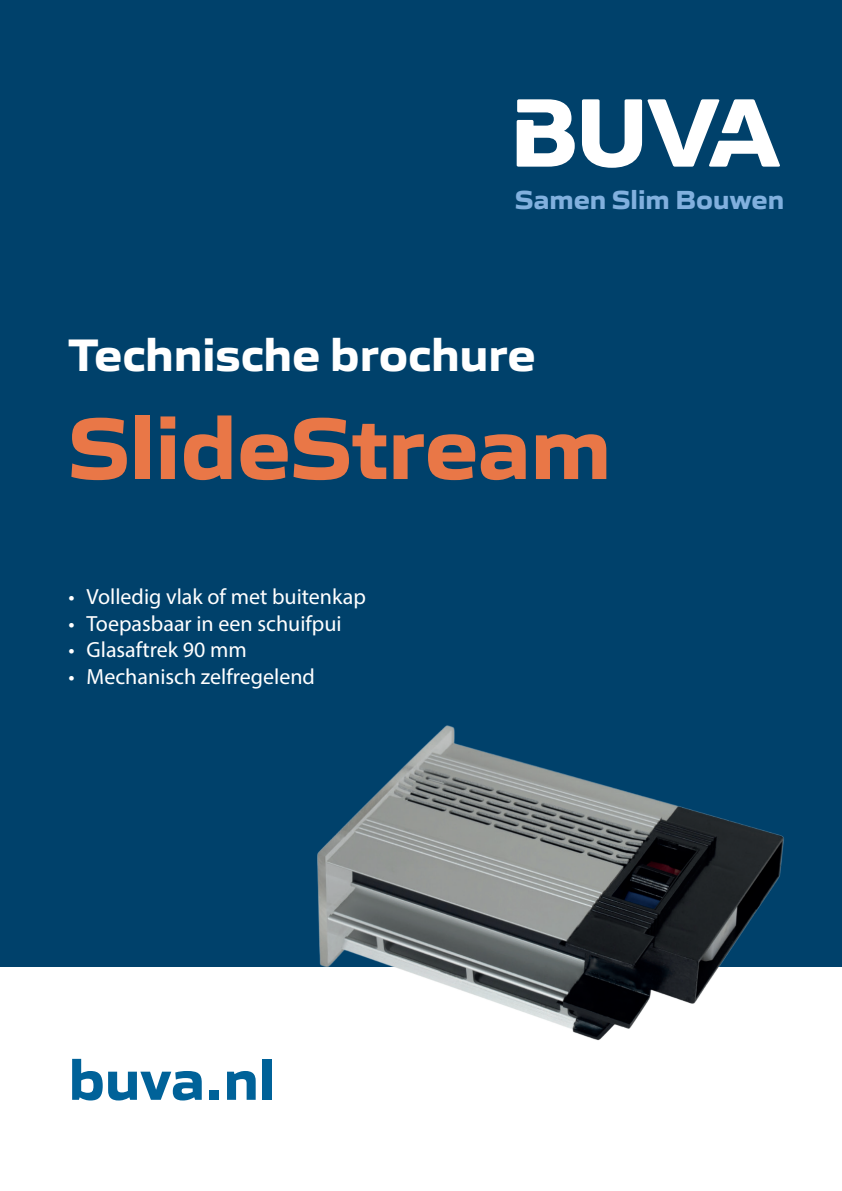
<style>
.page{position:relative;width:842px;height:1191px;background:#fff}
.page>*{position:absolute;margin:0;border:0;box-sizing:border-box;transform-origin:0 0}
.t1{font:700 90px "Gomme Sans";color:#e97747}
.t2{font:700 58px "Gomme Sans";color:#006299}
.t3{font:700 47px "Gomme Sans";color:#fff}
.t4{font:700 27px "Gomme Sans";color:#81b0de}
.t5{font:22px "Myriad Pro";color:#fff}
</style>
<div class="page">
<div style="left:0;top:0;width:842px;height:967px;background:#00416b"></div>
<svg style="left:582px;top:99px;width:198px;height:69px"></svg>
<svg style="left:517px;top:99px;width:58px;height:68px"></svg>
<img style="left:317px;top:725px;width:467px;height:316px">
<p class="t4" style="left:515px;top:178px;width:270px">Samen Slim Bouwen</p>
<h3 class="t3" style="left:69px;top:317px;width:468px">Technische brochure</h3>
<h1 class="t1" style="left:69px;top:376px;width:544px">SlideStream</h1>
<p class="t5" style="left:69px;top:583px;width:299px">• Volledig vlak of met buitenkap</p>
<p class="t5" style="left:69px;top:610px;width:275px">• Toepasbaar in een schuifpui</p>
<p class="t5" style="left:69px;top:636px;width:180px">• Glasaftrek 90 mm</p>
<p class="t5" style="left:69px;top:662px;width:248px">• Mechanisch zelfregelend</p>
<h2 class="t2" style="left:69px;top:1033px;width:208px">buva.nl</h2>
</div>
